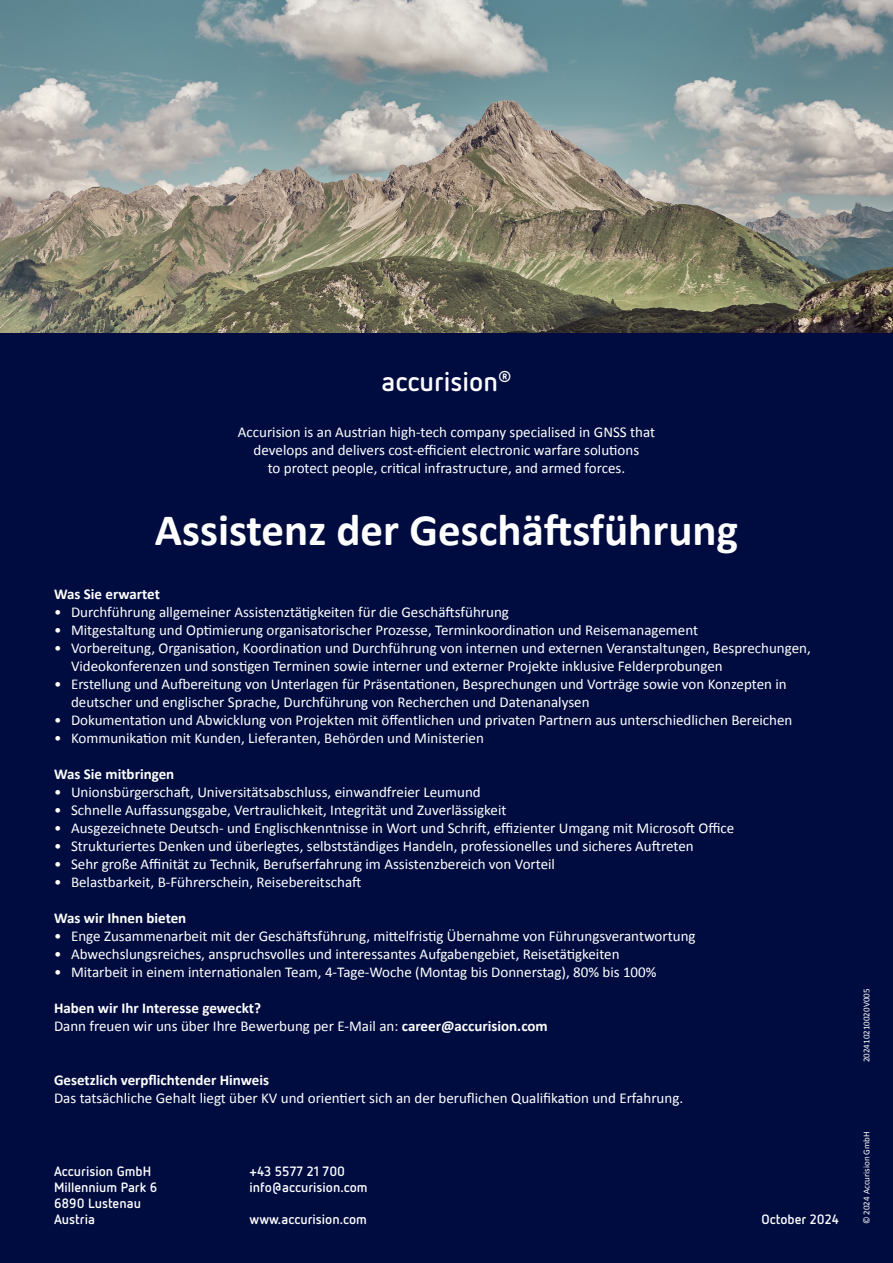
<style>
.page{position:relative;width:893px;height:1263px;background:#000c40}
.page>*{position:absolute;margin:0;border:0;box-sizing:border-box;transform-origin:0 0}
.t1{font:700 45px "Calibri";color:#fff}
.t2{font:700 27px "Netto Pro";color:#fff}
.t3{font:15px/18px "Calibri";color:#fff}
.t4{font:700 15px/18px "Calibri";color:#fff}
.t5{font:700 13.5px "Netto Pro";color:#fff}
.t6{font:9px "Calibri";color:#fff}
.s1{font-weight:400}
</style>
<div class="page">
<img style="left:0;top:0;width:893px;height:333px">
<p class="t2" style="left:382px;top:364px;width:131px">accurision<sup>®</sup></p>
<p class="t3" style="left:238px;top:422px;width:419px">Accurision is an Austrian high-tech company specialised in GNSS that</p>
<p class="t3" style="left:254px;top:440px;width:387px">develops and delivers cost-efficient electronic warfare solutions</p>
<p class="t3" style="left:268px;top:458px;width:359px">to protect people, critical infrastructure, and armed forces.</p>
<p class="t1" style="left:155px;top:502px;width:585px">Assistenz der Geschäftsführung</p>
<p class="t4" style="left:54px;top:584px;width:107px">Was Sie erwartet</p>
<p class="t3" style="left:54px;top:602px;width:456px">• Durchführung allgemeiner Assistenztätigkeiten für die Geschäftsführung</p>
<p class="t3" style="left:54px;top:620px;width:646px">• Mitgestaltung und Optimierung organisatorischer Prozesse, Terminkoordination und Reisemanagement</p>
<p class="t3" style="left:71px;top:638px;width:741px;text-indent:-17px">• Vorbereitung, Organisation, Koordination und Durchführung von internen und externen Veranstaltungen, Besprechungen,<br>Videokonferenzen und sonstigen Terminen sowie interner und externer Projekte inklusive Felderprobungen</p>
<p class="t3" style="left:71px;top:674px;width:717px;text-indent:-17px">• Erstellung und Aufbereitung von Unterlagen für Präsentationen, Besprechungen und Vorträge sowie von Konzepten in deutscher und englischer Sprache, Durchführung von Recherchen und Datenanalysen</p>
<p class="t3" style="left:54px;top:710px;width:740px">• Dokumentation und Abwicklung von Projekten mit öffentlichen und privaten Partnern aus unterschiedlichen Bereichen</p>
<p class="t3" style="left:54px;top:728px;width:431px">• Kommunikation mit Kunden, Lieferanten, Behörden und Ministerien</p>
<p class="t4" style="left:54px;top:764px;width:122px">Was Sie mitbringen</p>
<p class="t3" style="left:54px;top:782px;width:428px">• Unionsbürgerschaft, Universitätsabschluss, einwandfreier Leumund</p>
<p class="t3" style="left:54px;top:800px;width:454px">• Schnelle Auffassungsgabe, Vertraulichkeit, Integrität und Zuverlässigkeit</p>
<p class="t3" style="left:54px;top:818px;width:682px">• Ausgezeichnete Deutsch- und Englischkenntnisse in Wort und Schrift, effizienter Umgang mit Microsoft Office</p>
<p class="t3" style="left:54px;top:836px;width:641px">• Strukturiertes Denken und überlegtes, selbstständiges Handeln, professionelles und sicheres Auftreten</p>
<p class="t3" style="left:54px;top:854px;width:502px">• Sehr große Affinität zu Technik, Berufserfahrung im Assistenzbereich von Vorteil</p>
<p class="t3" style="left:54px;top:872px;width:309px">• Belastbarkeit, B-Führerschein, Reisebereitschaft</p>
<p class="t4" style="left:54px;top:908px;width:134px">Was wir Ihnen bieten</p>
<p class="t3" style="left:54px;top:926px;width:643px">• Enge Zusammenarbeit mit der Geschäftsführung, mittelfristig Übernahme von Führungsverantwortung</p>
<p class="t3" style="left:54px;top:944px;width:567px">• Abwechslungsreiches, anspruchsvolles und interessantes Aufgabengebiet, Reisetätigkeiten</p>
<p class="t3" style="left:54px;top:962px;width:604px">• Mitarbeit in einem internationalen Team, 4-Tage-Woche (Montag bis Donnerstag), 80% bis 100%</p>
<p class="t4" style="left:54px;top:998px;width:495px">Haben wir Ihr Interesse geweckt?<br><span class="s1">Dann freuen wir uns über Ihre Bewerbung per E-Mail an:</span> career@accurision.com</p>
<p class="t4" style="left:54px;top:1070px;width:217px">Gesetzlich verpflichtender Hinweis</p>
<p class="t3" style="left:54px;top:1088px;width:631px">Das tatsächliche Gehalt liegt über KV und orientiert sich an der beruflichen Qualifikation und Erfahrung.</p>
<p class="t5" style="left:54px;top:1162px;width:99px">Accurision GmbH</p>
<p class="t5" style="left:54px;top:1178px;width:105px">Millennium Park 6</p>
<p class="t5" style="left:54px;top:1194px;width:89px">6890 Lustenau</p>
<p class="t5" style="left:54px;top:1210px;width:42px">Austria</p>
<p class="t5" style="left:250px;top:1162px;width:97px">+43 5577 21 700</p>
<p class="t5" style="left:250px;top:1178px;width:120px">info@accurision.com</p>
<p class="t5" style="left:250px;top:1210px;width:119px">www.accurision.com</p>
<p class="t5" style="left:761px;top:1210px;width:79px">October 2024</p>
<p class="t6" style="left:861px;top:1062px;width:75px;rotate:-90deg">202410210020V005</p>
<p class="t6" style="left:861px;top:1224px;width:94px;rotate:-90deg">© 2024 Accurision GmbH</p>
</div>
